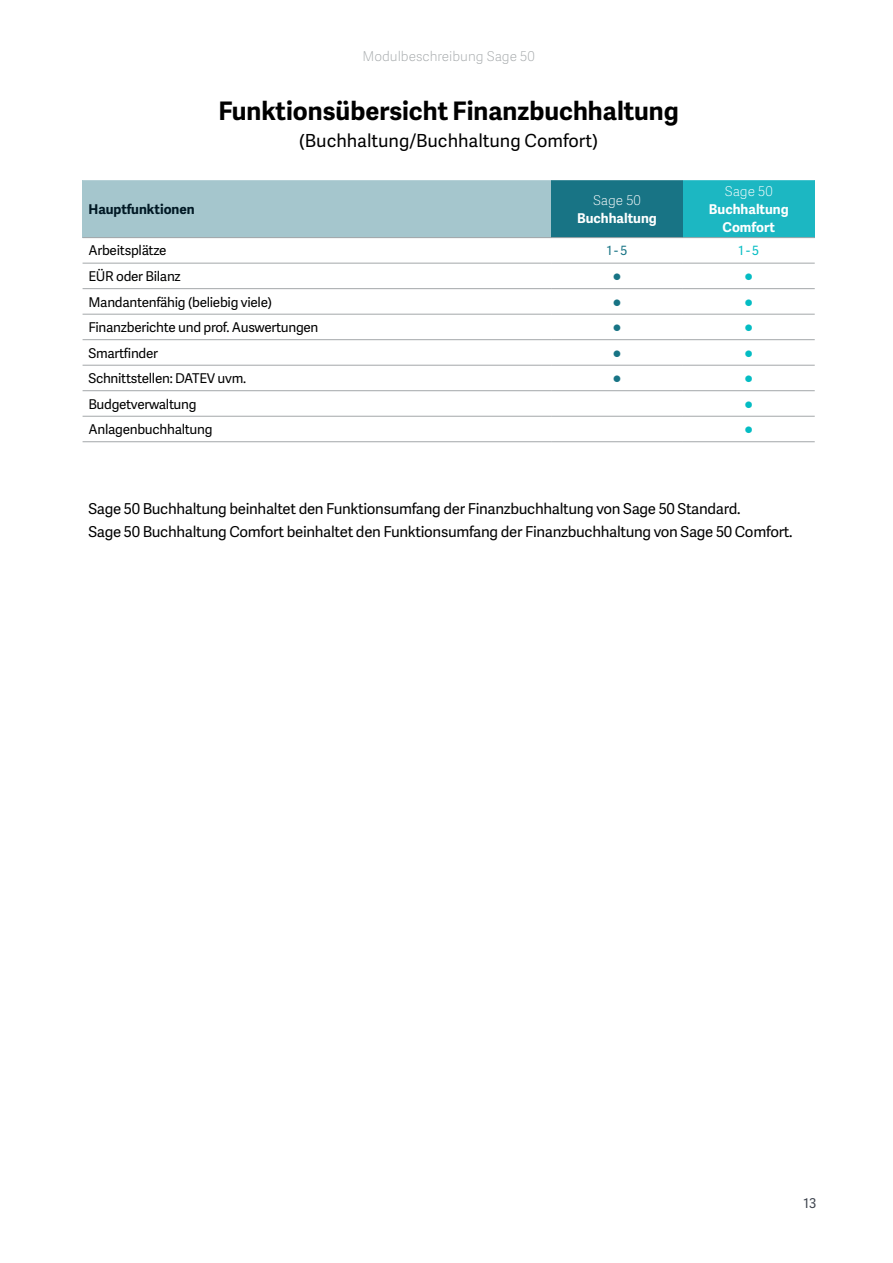
<style>
.page{position:relative;width:893px;height:1263px;background:#fff}
.page>*{position:absolute;margin:0;border:0;box-sizing:border-box;transform-origin:0 0}
.t1{font:700 25.5px "Adelle Sans SAGE";color:#000}
.t2{font:18px "Adelle Sans SAGE";color:#000}
.t3{font:16.2px "Adelle Sans SAGE";color:#04bcc3}
.t4{font:16.2px "Adelle Sans SAGE";color:#187485}
.t5{font:15px/23.1px "Adelle Sans SAGE";letter-spacing:-.02em;color:#000}
.t6{font:13.5px "Adelle Sans SAGE";letter-spacing:-.02em;color:#000}
.t7{font:700 13.5px/18px "Adelle Sans SAGE";color:#fff;text-align:center}
.t8{font:13.5px "Adelle Sans SAGE Th";color:#a3a7a9}
.t9{font:700 13.5px "Adelle Sans SAGE";color:#001824}
.t10{font:13.5px "Adelle Sans SAGE Th";color:#fff}
.t11{font:13.5px "Adelle Sans SAGE";color:#3f454f}
.t12{font:12.75px "Adelle Sans SAGE";color:#187485}
.t13{font:12.75px "Adelle Sans SAGE";color:#04bcc3}
</style>
<div class="page">
<div style="left:83px;top:180px;width:468px;height:58px;background:#a5c6cd"></div>
<div style="left:551px;top:180px;width:132px;height:58px;background:#187485"></div>
<div style="left:683px;top:180px;width:132px;height:58px;background:#1cb7c2"></div>
<hr style="left:83px;top:237px;width:468px;height:1px;background:#a3a7a9">
<hr style="left:551px;top:237px;width:132px;height:1px;background:#a3a7a9">
<hr style="left:683px;top:237px;width:132px;height:1px;background:#a3a7a9">
<hr style="left:83px;top:263px;width:468px;height:1px;background:#a3a7a9">
<hr style="left:551px;top:263px;width:132px;height:1px;background:#a3a7a9">
<hr style="left:683px;top:263px;width:132px;height:1px;background:#a3a7a9">
<hr style="left:83px;top:288px;width:468px;height:1px;background:#a3a7a9">
<hr style="left:551px;top:288px;width:132px;height:1px;background:#a3a7a9">
<hr style="left:683px;top:288px;width:132px;height:1px;background:#a3a7a9">
<hr style="left:83px;top:314px;width:468px;height:1px;background:#a3a7a9">
<hr style="left:551px;top:314px;width:132px;height:1px;background:#a3a7a9">
<hr style="left:683px;top:314px;width:132px;height:1px;background:#a3a7a9">
<hr style="left:83px;top:339px;width:468px;height:1px;background:#a3a7a9">
<hr style="left:551px;top:339px;width:132px;height:1px;background:#a3a7a9">
<hr style="left:683px;top:339px;width:132px;height:1px;background:#a3a7a9">
<hr style="left:83px;top:365px;width:468px;height:1px;background:#a3a7a9">
<hr style="left:551px;top:365px;width:132px;height:1px;background:#a3a7a9">
<hr style="left:683px;top:365px;width:132px;height:1px;background:#a3a7a9">
<hr style="left:83px;top:390px;width:468px;height:1px;background:#a3a7a9">
<hr style="left:551px;top:390px;width:132px;height:1px;background:#a3a7a9">
<hr style="left:683px;top:390px;width:132px;height:1px;background:#a3a7a9">
<hr style="left:83px;top:416px;width:468px;height:1px;background:#a3a7a9">
<hr style="left:551px;top:416px;width:132px;height:1px;background:#a3a7a9">
<hr style="left:683px;top:416px;width:132px;height:1px;background:#a3a7a9">
<hr style="left:83px;top:441px;width:468px;height:1px;background:#a3a7a9">
<hr style="left:551px;top:441px;width:132px;height:1px;background:#a3a7a9">
<hr style="left:683px;top:441px;width:132px;height:1px;background:#a3a7a9">
<p class="t8" style="left:362px;top:46px;width:174px">Modulbeschreibung Sage 50</p>
<p class="t9" style="left:88px;top:199px;width:108px">Hauptfunktionen</p>
<h1 class="t1" style="left:218px;top:92px;width:462px">Funktionsübersicht Finanzbuchhaltung</h1>
<p class="t2" style="left:299px;top:127px;width:300px">(Buchhaltung/Buchhaltung Comfort)</p>
<p class="t10" style="left:593px;top:190px;width:49px">Sage 50</p>
<p class="t7" style="left:577px;top:208px;width:81px">Buchhaltung</p>
<p class="t10" style="left:725px;top:181px;width:49px">Sage 50</p>
<p class="t7" style="left:709px;top:199px;width:81px">Buchhaltung<br>Comfort</p>
<p class="t6" style="left:88px;top:241px;width:80px">Arbeitsplätze</p>
<p class="t12" style="left:607px;top:242px;width:22px">1 - 5</p>
<p class="t13" style="left:738px;top:242px;width:22px">1 - 5</p>
<p class="t6" style="left:88px;top:267px;width:94px">EÜR oder Bilanz</p>
<p class="t4" style="left:612px;top:265px;width:11px">○</p>
<p class="t3" style="left:744px;top:265px;width:11px">○</p>
<p class="t6" style="left:88px;top:292px;width:185px">Mandantenfähig (beliebig viele)</p>
<p class="t4" style="left:612px;top:290px;width:11px">○</p>
<p class="t3" style="left:744px;top:290px;width:11px">○</p>
<p class="t6" style="left:88px;top:318px;width:232px">Finanzberichte und prof. Auswertungen</p>
<p class="t4" style="left:612px;top:316px;width:11px">○</p>
<p class="t3" style="left:744px;top:316px;width:11px">○</p>
<p class="t6" style="left:88px;top:343px;width:71px">Smartfinder</p>
<p class="t4" style="left:612px;top:341px;width:11px">○</p>
<p class="t3" style="left:744px;top:341px;width:11px">○</p>
<p class="t6" style="left:88px;top:369px;width:159px">Schnittstellen: DATEV uvm.</p>
<p class="t4" style="left:612px;top:367px;width:11px">○</p>
<p class="t3" style="left:744px;top:367px;width:11px">○</p>
<p class="t6" style="left:88px;top:394px;width:110px">Budgetverwaltung</p>
<p class="t3" style="left:744px;top:392px;width:11px">○</p>
<p class="t6" style="left:88px;top:420px;width:125px">Anlagenbuchhaltung</p>
<p class="t3" style="left:744px;top:418px;width:11px">○</p>
<p class="t5" style="left:88px;top:497px;width:706px">Sage 50 Buchhaltung beinhaltet den Funktionsumfang der Finanzbuchhaltung von Sage 50 Standard.<br>Sage 50 Buchhaltung Comfort beinhaltet den Funktionsumfang der Finanzbuchhaltung von Sage 50 Comfort.</p>
<p class="t11" style="left:803px;top:1193px;width:14px">13</p>
</div>
